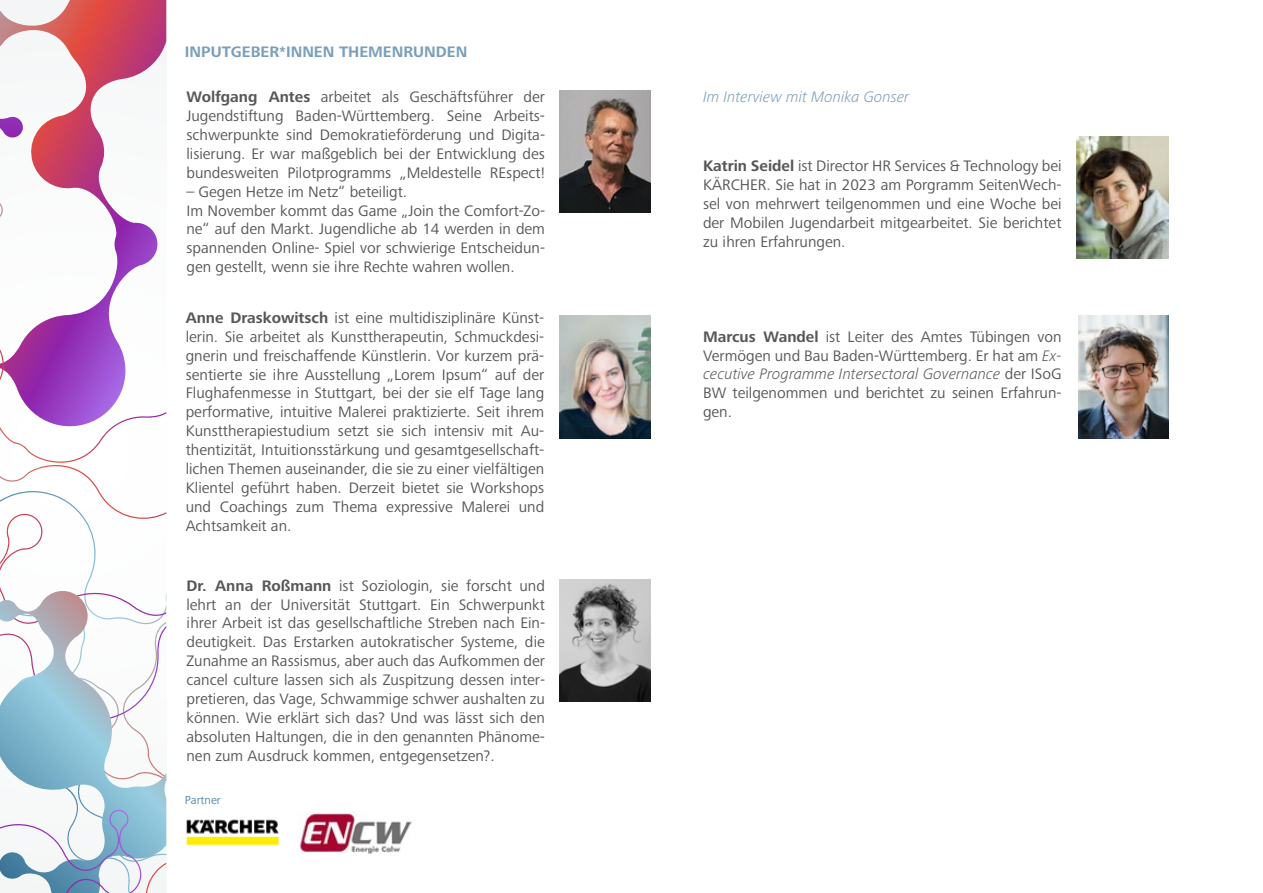
<style>
.page{position:relative;width:1263px;height:893px;background:#fff}
.page>*{position:absolute;margin:0;border:0;box-sizing:border-box;transform-origin:0 0}
.t1{font:15.75px/18.9px "Frutiger Next Pro";color:#575756;text-align:justify}
.t2{font:700 15.75px "Frutiger Next Pro";color:#7a9fb9}
.t3{font:italic 300 15.75px "Frutiger Next Pro";color:#7a9fb9}
.t4{font:12px "Frutiger Next Pro";color:#518aa9}
.s1{font-weight:700}
.s2{font-weight:300;font-style:italic}
</style>
<div class="page">
<svg style="left:0;top:0;width:166px;height:203px"></svg>
<svg style="left:0;top:203px;width:158px;height:388px"></svg>
<svg style="left:0;top:349px;width:166px;height:174px"></svg>
<svg style="left:0;top:591px;width:166px;height:179px"></svg>
<svg style="left:0;top:770px;width:166px;height:123px"></svg>
<svg style="left:0;top:117px;width:23px;height:21px"></svg>
<img style="left:186px;top:819px;width:94px;height:26px">
<img style="left:299px;top:811px;width:114px;height:42px">
<img style="left:559px;top:316px;width:92px;height:122px">
<img style="left:559px;top:91px;width:92px;height:122px">
<img style="left:559px;top:579px;width:92px;height:122px">
<img style="left:1077px;top:136px;width:91px;height:122px">
<img style="left:1078px;top:316px;width:90px;height:122px">
<p class="t2" style="left:185px;top:42px;width:284px">INPUTGEBER*INNEN THEMENRUNDEN</p>
<p class="t1" style="left:186px;top:87px;width:360px"><span class="s1">Wolfgang Antes</span> arbeitet als Geschäftsführer der Jugendstiftung Baden-Württemberg. Seine Arbeits&shy;schwerpunkte sind Demokratieförderung und Digita&shy;lisierung. Er war maßgeblich bei der Entwicklung des bundesweiten Pilotprogramms „Meldestelle REspect!</p>
<p class="t1" style="left:186px;top:182px;width:360px;text-align:left">– Gegen Hetze im Netz“ beteiligt.<br>Im November kommt das Game „Join the Comfort-Zo&shy;ne“ auf den Markt. Jugendliche ab 14 werden in dem spannenden Online- Spiel vor schwierige Entscheidun&shy;gen gestellt, wenn sie ihre Rechte wahren wollen.</p>
<p class="t1" style="left:186px;top:308px;width:360px"><span class="s1">Anne Draskowitsch</span> ist eine multidisziplinäre Künst&shy;lerin. Sie arbeitet als Kunsttherapeutin, Schmuckdesi&shy;gnerin und freischaffende Künstlerin. Vor kurzem prä&shy;sentierte sie ihre Ausstellung „Lorem Ipsum“ auf der Flughafenmesse in Stuttgart, bei der sie elf Tage lang performative, intuitive Malerei praktizierte. Seit ihrem Kunsttherapiestudium setzt sie sich intensiv mit Au&shy;thentizität, Intuitionsstärkung und gesamtgesellschaft&shy;lichen Themen auseinander, die sie zu einer vielfältigen Klientel geführt haben. Derzeit bietet sie Workshops und Coachings zum Thema expressive Malerei und Achtsamkeit an.</p>
<p class="t1" style="left:186px;top:576px;width:360px"><span class="s1">Dr. Anna Roßmann</span> ist Soziologin, sie forscht und lehrt an der Universität Stuttgart. Ein Schwerpunkt ihrer Arbeit ist das gesellschaftliche Streben nach Ein&shy;deutigkeit. Das Erstarken autokratischer Systeme, die Zunahme an Rassismus, aber auch das Aufkommen der cancel culture lassen sich als Zuspitzung dessen inter&shy;pretieren, das Vage, Schwammige schwer aushalten zu können. Wie erklärt sich das? Und was lässt sich den absoluten Haltungen, die in den genannten Phänome&shy;nen zum Ausdruck kommen, entgegensetzen?.</p>
<p class="t4" style="left:185px;top:793px;width:37px">Partner</p>
<p class="t3" style="left:703px;top:88px;width:208px">Im Interview mit Monika Gonser</p>
<p class="t1" style="left:703px;top:156px;width:360px"><span class="s1">Katrin Seidel</span> ist Director HR Services &amp; Technology bei KÄRCHER. Sie hat in 2023 am Porgramm SeitenWech&shy;sel von mehrwert teilgenommen und eine Woche bei der Mobilen Jugendarbeit mitgearbeitet. Sie berichtet zu ihren Erfahrungen.</p>
<p class="t1" style="left:703px;top:327px;width:360px"><span class="s1">Marcus Wandel</span> ist Leiter des Amtes Tübingen von Vermögen und Bau Baden-Württemberg. Er hat am <span class="s2">Ex&shy;cecutive Programme Intersectoral Governance</span> der ISoG BW teilgenommen und berichtet zu seinen Erfahrun&shy;gen.</p>
</div>
